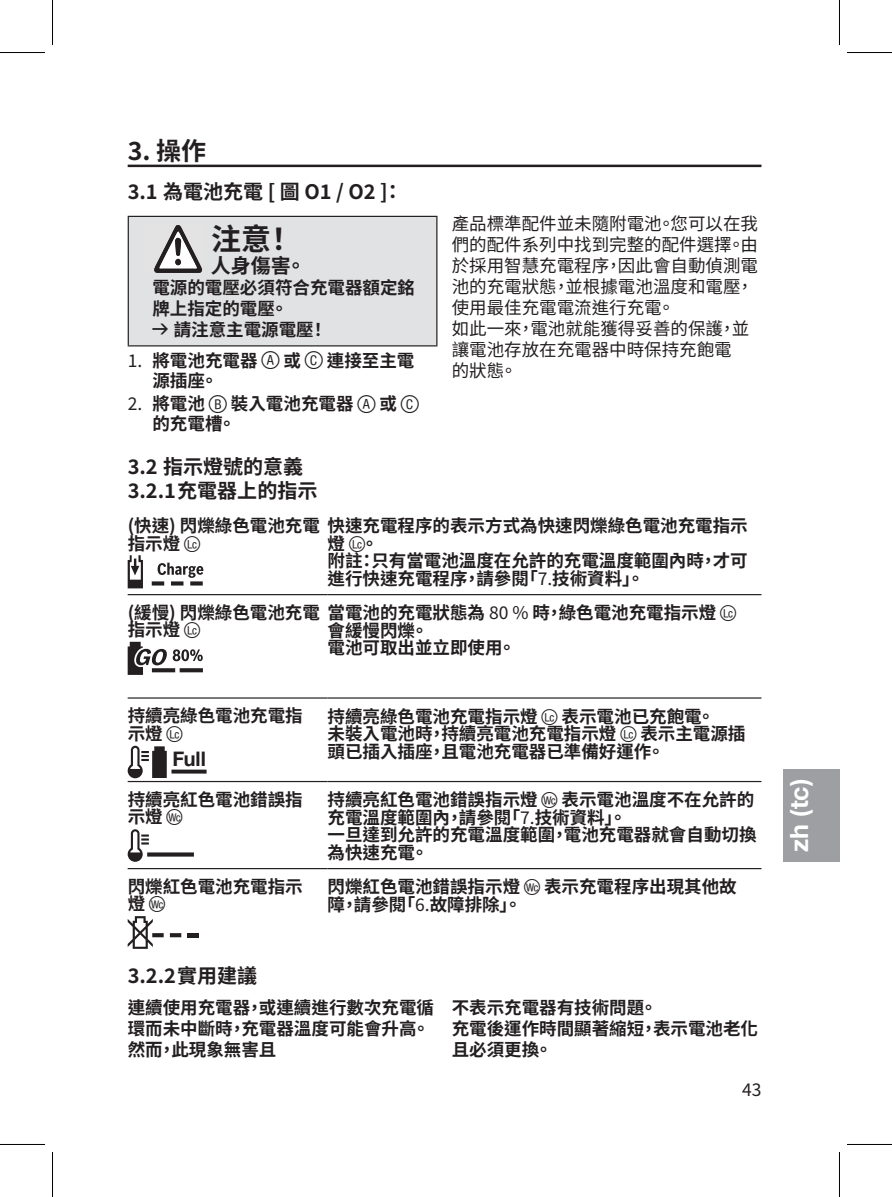
<style>
.page{position:relative;width:892px;height:1197px;background:#fff}
.page>*{position:absolute;margin:0;border:0;box-sizing:border-box;transform-origin:0 0}
.SAFE_signal_word{font:700 30px "Noto Sans TC";color:#231f20}
.t1{font:700 25px "Gardena Sans";color:#fff}
.t2{font:700 25px "Noto Sans TC";color:#231f20}
.SAFE_source_of_hazard{font:700 20px "Noto Sans TC";color:#231f20}
.table_troubleshooting_text_bold{font:20px "Gardena Sans Callouts";color:#231f20}
.table_troubleshooting_text{font:20px "Gardena Sans Callouts";color:#231f20}
.t3{font:700 20px "Gardena Sans";color:#231f20}
.table_troubleshooting_text-2{font:700 17.5px/17.5px "Noto Sans TC";color:#231f20}
.paragraph_text{font:17.5px/21px "Noto Sans TC";color:#231f20}
.table_troubleshooting_text_bold-2{font:700 17.5px/17.5px "Noto Sans TC";color:#231f20}
.paragraph_text-2{font:700 17.5px/21px "Noto Sans TC";color:#231f20}
.SAFE_consequences{font:700 17.5px/21px "Noto Sans TC";color:#231f20}
.s1{font-family:"Gardena Sans Callouts";font-weight:400}
.s2{font-weight:400}
.s3{font-family:"Gardena Sans Callouts";font-weight:400;font-size:22.5px}
.s4{font-family:"Gardena Sans Callouts";font-weight:400;font-size:20px}
.s5{font-family:"Noto Sans TC";font-weight:700;font-size:17.5px}
</style>
<div class="page">
<div style="left:782px;top:769px;width:57px;height:92px;background:#9d9fa2"></div>
<hr style="left:128px;top:165px;width:633px;height:2px;background:#231f20">
<div style="left:128px;top:216px;width:309px;height:130px;background:#e1e2e4"></div>
<hr style="left:128px;top:216px;width:309px;height:1px;background:#231f20">
<hr style="left:128px;top:217px;width:1px;height:128px;background:#231f20">
<hr style="left:436px;top:217px;width:1px;height:128px;background:#231f20">
<hr style="left:128px;top:345px;width:309px;height:1px;background:#231f20">
<svg style="left:154px;top:225px;width:49px;height:48px"></svg>
<hr style="left:128px;top:594px;width:199px;height:1px;background:#231f20">
<hr style="left:327px;top:594px;width:434px;height:1px;background:#231f20">
<hr style="left:128px;top:697px;width:199px;height:1px;background:#231f20">
<hr style="left:327px;top:697px;width:434px;height:1px;background:#231f20">
<hr style="left:128px;top:781px;width:199px;height:1px;background:#231f20">
<hr style="left:327px;top:781px;width:434px;height:1px;background:#231f20">
<hr style="left:128px;top:868px;width:199px;height:1px;background:#231f20">
<hr style="left:327px;top:868px;width:434px;height:1px;background:#231f20">
<svg style="left:128px;top:555px;width:15px;height:33px"></svg>
<svg style="left:190px;top:581px;width:13px;height:4px"></svg>
<svg style="left:152px;top:581px;width:12px;height:4px"></svg>
<svg style="left:171px;top:581px;width:12px;height:4px"></svg>
<svg style="left:158px;top:562px;width:45px;height:16px"></svg>
<svg style="left:128px;top:641px;width:75px;height:34px"></svg>
<svg style="left:180px;top:668px;width:23px;height:4px"></svg>
<svg style="left:152px;top:668px;width:23px;height:4px"></svg>
<svg style="left:171px;top:769px;width:35px;height:4px"></svg>
<svg style="left:128px;top:745px;width:39px;height:33px"></svg>
<svg style="left:128px;top:829px;width:21px;height:32px"></svg>
<svg style="left:147px;top:852px;width:47px;height:4px"></svg>
<svg style="left:128px;top:916px;width:25px;height:32px"></svg>
<svg style="left:152px;top:933px;width:12px;height:4px"></svg>
<hr style="left:187px;top:933px;width:12px;height:4px;background:#231f20">
<svg style="left:170px;top:933px;width:11px;height:4px"></svg>
<hr style="left:0;top:52px;width:45px;height:1px;background:#000">
<hr style="left:847px;top:52px;width:45px;height:1px;background:#000">
<hr style="left:0;top:1143px;width:45px;height:1px;background:#000">
<hr style="left:847px;top:1143px;width:45px;height:1px;background:#000">
<hr style="left:52px;top:0;width:1px;height:45px;background:#000">
<hr style="left:52px;top:1151px;width:1px;height:45px;background:#000">
<hr style="left:839px;top:0;width:1px;height:45px;background:#000">
<hr style="left:839px;top:1151px;width:1px;height:45px;background:#000">
<p class="t2" style="left:128px;top:137px;width:80px">3. 操作</p>
<p class="SAFE_source_of_hazard" style="left:128px;top:180px;width:276px">3.1 為電池充電 [ 圖 O1 / O2 ]：</p>
<p class="SAFE_signal_word" style="left:211px;top:222px;width:84px">注意！</p>
<p class="SAFE_source_of_hazard" style="left:211px;top:254px;width:96px">人身傷害。</p>
<p class="SAFE_consequences" style="left:152px;top:277px;width:264px">電源的電壓必須符合充電器額定銘牌上指定的電壓。</p>
<p class="table_troubleshooting_text-2" style="left:152px;top:321px;width:176px"><span class="s1">￫</span>請注意主電源電壓！</p>
<p class="table_troubleshooting_text-2" style="left:152px;top:350px;width:263px;line-height:20px;text-indent:-25px"><span class="s2">1.</span> 將電池充電器 <span class="s3">!A</span> 或 <span class="s3">!C</span> 連接至主電源插座。</p>
<p class="table_troubleshooting_text-2" style="left:152px;top:394px;width:268px;line-height:20px;text-indent:-25px"><span class="s2">2.</span> 將電池 <span class="s3">!B</span> 裝入電池充電器 <span class="s3">!A</span> 或 <span class="s3">!C</span>的充電槽。</p>
<p class="paragraph_text" style="left:451px;top:213px;width:308px">產品標準配件並未隨附電池。您可以在我們的配件系列中找到完整的配件選擇。由於採用智慧充電程序，因此會自動偵測電池的充電狀態，並根據電池溫度和電壓，使用最佳充電電流進行充電。</p>
<p class="paragraph_text" style="left:451px;top:318px;width:299px">如此一來，電池就能獲得妥善的保護，並讓電池存放在充電器中時保持充飽電的狀態。</p>
<p class="SAFE_source_of_hazard" style="left:128px;top:455px;width:177px">3.2 指示燈號的意義</p>
<p class="SAFE_source_of_hazard" style="left:128px;top:479px;width:191px">3.2.1充電器上的指示</p>
<p class="table_troubleshooting_text_bold-2" style="left:128px;top:517px;width:621px">(快速) 閃爍綠色電池充電快速充電程序的表示方式為快速閃爍綠色電池充電指示指示燈 <span class="s4">!LC</span></p>
<p class="table_troubleshooting_text" style="left:327px;top:535px;width:52px"><span class="s5">燈</span> !LC<span class="s5">。</span></p>
<p class="table_troubleshooting_text-2" style="left:327px;top:552px;width:421px">附註：只有當電池溫度在允許的充電溫度範圍內時，才可進行快速充電程序，請參閱「<span class="s2">7.</span>技術資料」。</p>
<p class="table_troubleshooting_text_bold-2" style="left:128px;top:604px;width:610px">(緩慢) 閃爍綠色電池充電當電池的充電狀態為 <span class="s2">80 %</span> 時，綠色電池充電指示燈 <span class="s4">!LC</span></p>
<p class="table_troubleshooting_text_bold-2" style="left:128px;top:621px;width:74px">指示燈 <span class="s4">!LC</span></p>
<p class="table_troubleshooting_text-2" style="left:327px;top:622px;width:102px">會緩慢閃爍。</p>
<p class="table_troubleshooting_text-2" style="left:327px;top:639px;width:190px">電池可取出並立即使用。</p>
<p class="table_troubleshooting_text_bold-2" style="left:128px;top:707px;width:176px">持續亮綠色電池充電指</p>
<p class="table_troubleshooting_text_bold" style="left:128px;top:725px;width:57px"><span class="s5">示燈</span> !LC</p>
<p class="t3" style="left:173px;top:744px;width:35px">Full</p>
<p class="table_troubleshooting_text_bold-2" style="left:128px;top:790px;width:176px">持續亮紅色電池錯誤指</p>
<p class="table_troubleshooting_text_bold" style="left:128px;top:808px;width:57px"><span class="s5">示燈</span> !WC</p>
<p class="table_troubleshooting_text_bold-2" style="left:128px;top:877px;width:176px">閃爍紅色電池充電指示</p>
<p class="table_troubleshooting_text_bold" style="left:128px;top:895px;width:39px"><span class="s5">燈</span> !WC</p>
<p class="table_troubleshooting_text-2" style="left:327px;top:707px;width:389px">持續亮綠色電池充電指示燈 <span class="s4">!LC</span> 表示電池已充飽電。</p>
<p class="table_troubleshooting_text-2" style="left:327px;top:725px;width:419px">未裝入電池時，持續亮電池充電指示燈 <span class="s4">!LC</span> 表示主電源插頭已插入插座，且電池充電器已準備好運作。</p>
<p class="table_troubleshooting_text-2" style="left:327px;top:791px;width:428px">持續亮紅色電池錯誤指示燈 <span class="s4">!WC</span> 表示電池溫度不在允許的充電溫度範圍內，請參閱「<span class="s2">7.</span>技術資料」。</p>
<p class="table_troubleshooting_text-2" style="left:327px;top:826px;width:430px">一旦達到允許的充電溫度範圍，電池充電器就會自動切換為快速充電。</p>
<p class="table_troubleshooting_text-2" style="left:327px;top:878px;width:410px">閃爍紅色電池錯誤指示燈 <span class="s4">!WC</span> 表示充電程序出現其他故障，請參閱「<span class="s2">6.</span>故障排除」。</p>
<p class="SAFE_source_of_hazard" style="left:128px;top:964px;width:131px">3.2.2實用建議</p>
<p class="paragraph_text-2" style="left:128px;top:997px;width:308px">連續使用充電器，或連續進行數次充電循環而未中斷時，充電器溫度可能會升高。然而，此現象無害且</p>
<p class="paragraph_text-2" style="left:451px;top:997px;width:207px">不表示充電器有技術問題。</p>
<p class="paragraph_text-2" style="left:451px;top:1018px;width:308px">充電後運作時間顯著縮短，表示電池老化且必須更換。</p>
<p class="paragraph_text" style="left:742px;top:1079px;width:21px">43</p>
<h2 class="t1" style="left:781px;top:851px;width:74px;rotate:-90deg">zh (tc)</h2>
</div>
